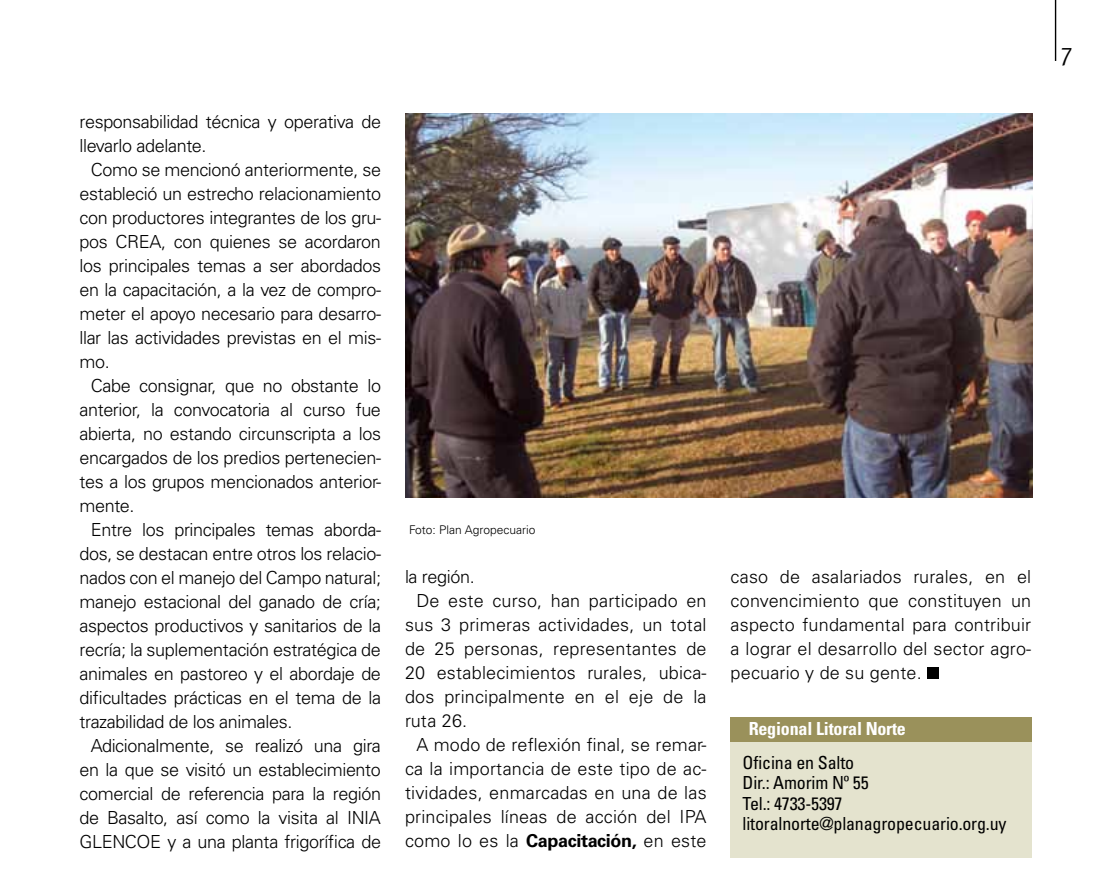
<style>
.page{position:relative;width:1106px;height:879px;background:#fff}
.page>*{position:absolute;margin:0;border:0;box-sizing:border-box;transform-origin:0 0}
.t1{font:26px "Meta Cond";color:#000}
.t2{font:300 18px/24px "Univers LT Std";letter-spacing:.01em;color:#000;text-align:justify}
.t3{font:condensed 18px/20px "Univers LT Std";letter-spacing:-.01em;color:#000}
.t4{font:300 18px/24px "Univers LT Std";letter-spacing:-.02em;color:#000}
.t5{font:700 condensed 18px "Univers LT Std";letter-spacing:-.01em;color:#fff}
.t6{font:300 12px "Univers LT Std";color:#000}
.s1{font-weight:700}
</style>
<div class="page">
<hr style="left:1054px;top:0;width:2px;height:61px;background:#000">
<div style="left:730px;top:717px;width:302px;height:140px;background:#e4e3ce"></div>
<div style="left:730px;top:717px;width:302px;height:24px;background:#9a915b"></div>
<div style="left:927px;top:667px;width:11px;height:12px;background:#000"></div>
<img style="left:405px;top:113px;width:627px;height:384px">
<p class="t4" style="left:79px;top:110px;width:303px">responsabilidad técnica y operativa de llevarlo adelante.</p>
<p class="t2" style="left:79px;top:158px;width:303px;text-indent:11px">Como se mencionó anteriormente, se estableció un estrecho relacionamiento con productores integrantes de los gru&shy;pos CREA, con quienes se acordaron los principales temas a ser abordados en la capacitación, a la vez de compro&shy;meter el apoyo necesario para desarro&shy;llar las actividades previstas en el mis&shy;mo.</p>
<p class="t2" style="left:79px;top:374px;width:303px;text-indent:11px">Cabe consignar, que no obstante lo anterior, la convocatoria al curso fue abierta, no estando circunscripta a los encargados de los predios pertenecien&shy;tes a los grupos mencionados anterior&shy;mente.</p>
<p class="t2" style="left:79px;top:518px;width:303px;text-indent:11px">Entre los principales temas aborda&shy;dos, se destacan entre otros los relacio&shy;nados con el manejo del Campo natural; manejo estacional del ganado de cría; aspectos productivos y sanitarios de la recría; la suplementación estratégica de animales en pastoreo y el abordaje de dificultades prácticas en el tema de la trazabilidad de los animales.</p>
<p class="t2" style="left:79px;top:734px;width:303px;text-indent:11px">Adicionalmente, se realizó una gira en la que se visitó un establecimiento comercial de referencia para la región de Basalto, así como la visita al INIA GLENCOE y a una planta frigorífica de</p>
<p class="t6" style="left:409px;top:523px;width:128px">Foto: Plan Agropecuario</p>
<p class="t4" style="left:405px;top:564px;width:71px">la región.</p>
<p class="t2" style="left:416px;top:588px;width:292px">De este curso, han participado en</p>
<p class="t2" style="left:405px;top:612px;width:303px">sus 3 primeras actividades, un total</p>
<p class="t2" style="left:405px;top:636px;width:303px">de 25 personas, representantes de</p>
<p class="t2" style="left:405px;top:660px;width:303px">20 establecimientos rurales, ubica-</p>
<p class="t2" style="left:405px;top:684px;width:303px">dos principalmente en el eje de la</p>
<p class="t2" style="left:405px;top:708px;width:64px">ruta 26.</p>
<p class="t2" style="left:416px;top:732px;width:292px">A modo de reflexión final, se remar-</p>
<p class="t2" style="left:405px;top:756px;width:303px">ca la importancia de este tipo de ac-</p>
<p class="t2" style="left:405px;top:780px;width:303px">tividades, enmarcadas en una de las</p>
<p class="t2" style="left:405px;top:804px;width:303px">principales líneas de acción del IPA</p>
<p class="t2" style="left:405px;top:828px;width:303px">como lo es la <span class="s1">Capacitación,</span> en este</p>
<p class="t2" style="left:730px;top:564px;width:302px">caso de asalariados rurales, en el convencimiento que constituyen un aspecto fundamental para contribuir a lograr el desarrollo del sector agro&shy;pecuario y de su gente.</p>
<p class="t5" style="left:748px;top:717px;width:159px">Regional Litoral Norte</p>
<p class="t3" style="left:742px;top:753px;width:265px">Oficina en Salto<br>Dir.: Amorim Nº 55<br>Tel.: 4733-5397 litoralnorte@planagropecuario.org.uy</p>
<h1 class="t1" style="left:1060px;top:37px;width:13px">7</h1>
</div>
